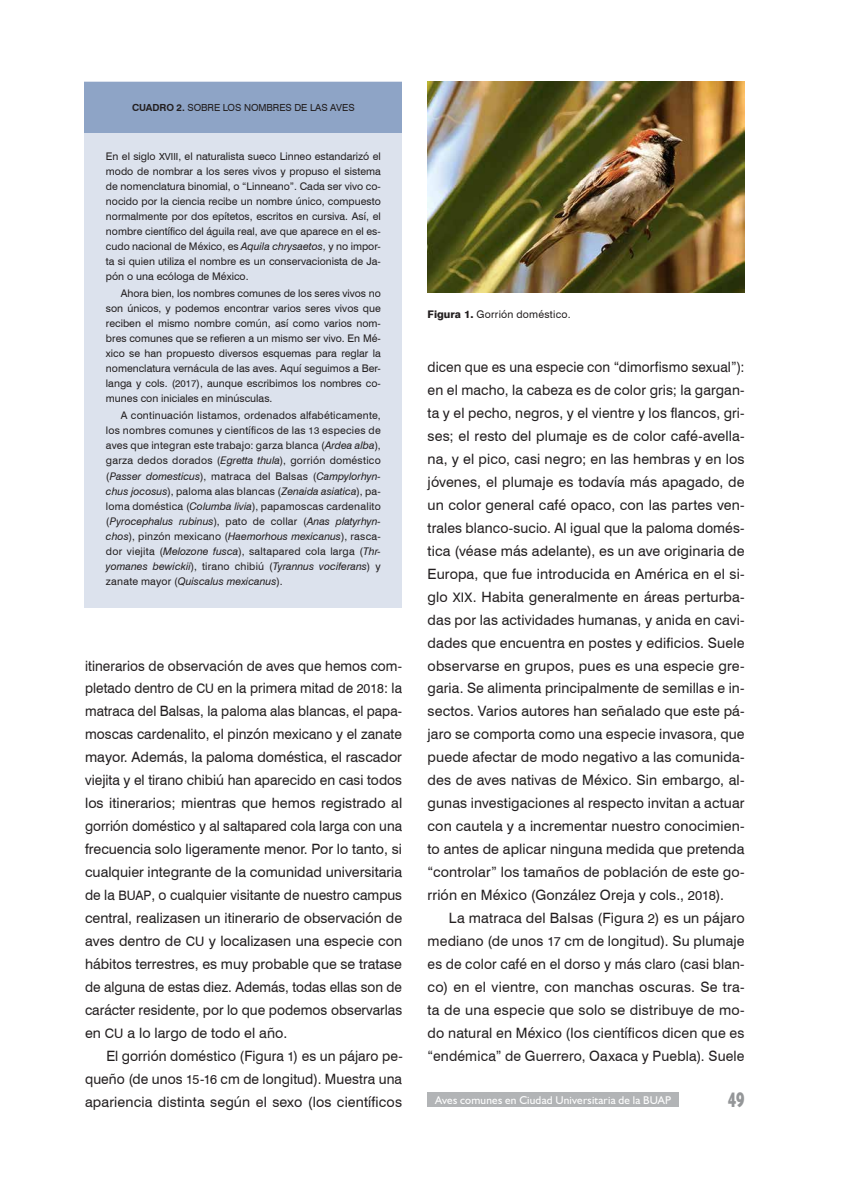
<style>
.page{position:relative;width:851px;height:1191px;background:#fff}
.page>*{position:absolute;margin:0;border:0;box-sizing:border-box;transform-origin:0 0}
.t1{font:700 condensed 21px "Humanist 521 BT Xtra";color:#949698;scale:.75 1}
.t2{font:14.25px "Swiss 721 BT";letter-spacing:.005em;color:#231f20}
.t3{font:14.25px "Swiss 721 BT";letter-spacing:.005em;color:#231f20;scale:.95 1}
.t4{font:14.25px "Swiss 721 BT";letter-spacing:.005em;color:#231f20;scale:.96 1}
.t5{font:11.25px "Humanist 521 BT";letter-spacing:.02em;color:#fff}
.t6{font:10.5px/15px "Swiss 721 BT";color:#231f20;text-align:justify}
.t7{font:10.5px "Swiss 721 BT";letter-spacing:.02em;color:#231f20}
.t8{font:9.75px "Swiss 721 BT";letter-spacing:-.005em;color:#231f20}
.s1{font-weight:700}
.s2{font-family:"Swiss 721 BT Roman SC850";font-size:9.75px}
.s3{font-style:italic}
.s4{font-weight:800}
.s5{font-size:13.05px}
</style>
<div class="page">
<div style="left:427px;top:1092px;width:252px;height:14px;background:#b2b4b6"></div>
<div style="left:85px;top:82px;width:317px;height:526px;background:#dce2ed"></div>
<div style="left:85px;top:82px;width:317px;height:51px;background:#8ea4c6"></div>
<img style="left:427px;top:82px;width:317px;height:211px">
<p class="t8" style="left:132px;top:101px;width:224px"><span class="s1">CUADRO 2.</span> SOBRE LOS NOMBRES DE LAS AVES</p>
<p class="t6" style="left:106px;top:148px;width:276px">En el siglo <span class="s2">XVIII</span>, el naturalista sueco Linneo estandarizó el modo de nombrar a los seres vivos y propuso el sistema de nomenclatura binomial, o “Linneano”. Cada ser vivo co&shy;nocido por la ciencia recibe un nombre único, compuesto normalmente por dos epítetos, escritos en cursiva. Así, el nombre científico del águila real, ave que aparece en el es&shy;cudo nacional de México, es <span class="s3">Aquila chrysaetos</span>, y no impor&shy;ta si quien utiliza el nombre es un conservacionista de Ja&shy;pón o una ecóloga de México.</p>
<p class="t6" style="left:106px;top:286px;width:276px;text-indent:15px">Ahora bien, los nombres comunes de los seres vivos no son únicos, y podemos encontrar varios seres vivos que reciben el mismo nombre común, así como varios nom&shy;bres comunes que se refieren a un mismo ser vivo. En Mé&shy;xico se han propuesto diversos esquemas para reglar la nomenclatura vernácula de las aves. Aquí seguimos a Ber&shy;langa y cols. (<span class="s2">2017</span>), aunque escribimos los nombres co&shy;munes con iniciales en minúsculas.</p>
<p class="t6" style="left:106px;top:408px;width:276px;text-indent:15px">A continuación listamos, ordenados alfabéticamente, los nombres comunes y científicos de las <span class="s2">13</span> especies de aves que integran este trabajo: garza blanca (<span class="s3">Ardea alba</span>), garza dedos dorados (<span class="s3">Egretta thula</span>), gorrión doméstico (<span class="s3">Passer domesticus</span>), matraca del Balsas (<span class="s3">Campylorhyn&shy;chus jocosus</span>), paloma alas blancas (<span class="s3">Zenaida asiatica</span>), pa&shy;loma doméstica (<span class="s3">Columba livia</span>), papamoscas cardenalito (<span class="s3">Pyrocephalus rubinus</span>), pato de collar (<span class="s3">Anas platyrhyn&shy;chos</span>), pinzón mexicano (<span class="s3">Haemorhous mexicanus</span>), rasca&shy;dor viejita (<span class="s3">Melozone fusca</span>), saltapared cola larga (<span class="s3">Thr&shy;yomanes bewickii</span>), tirano chibiú (<span class="s3">Tyrannus vociferans</span>) y zanate mayor (<span class="s3">Quiscalus mexicanus</span>).</p>
<p class="t7" style="left:427px;top:307px;width:144px"><span class="s4">Figura 1.</span> Gorrión doméstico.</p>
<p class="t4" style="left:427px;top:357px;width:332px">dicen que es una especie con “dimorfismo sexual”):</p>
<p class="t2" style="left:427px;top:380px;width:318px">en el macho, la cabeza es de color gris; la gargan-</p>
<p class="t2" style="left:427px;top:403px;width:318px">ta y el pecho, negros, y el vientre y los flancos, gri-</p>
<p class="t2" style="left:427px;top:426px;width:318px">ses; el resto del plumaje es de color café-avella-</p>
<p class="t2" style="left:427px;top:449px;width:318px">na, y el pico, casi negro; en las hembras y en los</p>
<p class="t2" style="left:427px;top:472px;width:318px">jóvenes, el plumaje es todavía más apagado, de</p>
<p class="t2" style="left:427px;top:495px;width:318px">un color general café opaco, con las partes ven-</p>
<p class="t2" style="left:427px;top:518px;width:318px">trales blanco-sucio. Al igual que la paloma domés-</p>
<p class="t2" style="left:427px;top:541px;width:318px">tica (véase más adelante), es un ave originaria de</p>
<p class="t2" style="left:427px;top:564px;width:318px">Europa, que fue introducida en América en el si-</p>
<p class="t2" style="left:427px;top:587px;width:318px">glo <span class="s5">XIX</span>. Habita generalmente en áreas perturba-</p>
<p class="t2" style="left:427px;top:609px;width:318px">das por las actividades humanas, y anida en cavi-</p>
<p class="t2" style="left:427px;top:632px;width:318px">dades que encuentra en postes y edificios. Suele</p>
<p class="t2" style="left:427px;top:655px;width:318px">observarse en grupos, pues es una especie gre-</p>
<p class="t2" style="left:427px;top:678px;width:318px">garia. Se alimenta principalmente de semillas e in-</p>
<p class="t2" style="left:427px;top:701px;width:318px">sectos. Varios autores han señalado que este pá-</p>
<p class="t2" style="left:427px;top:724px;width:318px">jaro se comporta como una especie invasora, que</p>
<p class="t2" style="left:427px;top:747px;width:318px">puede afectar de modo negativo a las comunida-</p>
<p class="t2" style="left:427px;top:770px;width:318px">des de aves nativas de México. Sin embargo, al-</p>
<p class="t2" style="left:427px;top:793px;width:318px">gunas investigaciones al respecto invitan a actuar</p>
<p class="t2" style="left:427px;top:816px;width:318px">con cautela y a incrementar nuestro conocimien-</p>
<p class="t2" style="left:427px;top:839px;width:318px">to antes de aplicar ninguna medida que pretenda</p>
<p class="t2" style="left:427px;top:862px;width:318px">“controlar” los tamaños de población de este go-</p>
<p class="t2" style="left:427px;top:885px;width:298px">rrión en México (González Oreja y cols., <span class="s5">2018</span>).</p>
<p class="t2" style="left:449px;top:908px;width:297px">La matraca del Balsas (Figura <span class="s5">2</span>) es un pájaro</p>
<p class="t2" style="left:427px;top:931px;width:318px">mediano (de unos <span class="s5">17</span> cm de longitud). Su plumaje</p>
<p class="t2" style="left:427px;top:954px;width:318px">es de color café en el dorso y más claro (casi blan-</p>
<p class="t2" style="left:427px;top:977px;width:318px">co) en el vientre, con manchas oscuras. Se tra-</p>
<p class="t2" style="left:427px;top:1000px;width:318px">ta de una especie que solo se distribuye de mo-</p>
<p class="t2" style="left:427px;top:1023px;width:318px">do natural en México (los científicos dicen que es</p>
<p class="t2" style="left:427px;top:1046px;width:318px">“endémica” de Guerrero, Oaxaca y Puebla). Suele</p>
<p class="t4" style="left:85px;top:655px;width:331px">itinerarios de observación de aves que hemos com-</p>
<p class="t3" style="left:85px;top:678px;width:335px">pletado dentro de <span class="s5">CU</span> en la primera mitad de <span class="s5">2018</span>: la</p>
<p class="t3" style="left:85px;top:701px;width:335px">matraca del Balsas, la paloma alas blancas, el papa-</p>
<p class="t4" style="left:85px;top:724px;width:331px">moscas cardenalito, el pinzón mexicano y el zanate</p>
<p class="t2" style="left:85px;top:747px;width:318px">mayor. Además, la paloma doméstica, el rascador</p>
<p class="t2" style="left:85px;top:770px;width:318px">viejita y el tirano chibiú han aparecido en casi todos</p>
<p class="t2" style="left:85px;top:793px;width:318px">los itinerarios; mientras que hemos registrado al</p>
<p class="t3" style="left:85px;top:816px;width:335px">gorrión doméstico y al saltapared cola larga con una</p>
<p class="t2" style="left:85px;top:839px;width:318px">frecuencia solo ligeramente menor. Por lo tanto, si</p>
<p class="t2" style="left:85px;top:862px;width:318px">cualquier integrante de la comunidad universitaria</p>
<p class="t4" style="left:85px;top:885px;width:332px">de la <span class="s5">BUAP</span>, o cualquier visitante de nuestro campus</p>
<p class="t2" style="left:85px;top:908px;width:318px">central, realizasen un itinerario de observación de</p>
<p class="t2" style="left:85px;top:931px;width:318px">aves dentro de <span class="s5">CU</span> y localizasen una especie con</p>
<p class="t2" style="left:85px;top:954px;width:318px">hábitos terrestres, es muy probable que se tratase</p>
<p class="t3" style="left:85px;top:977px;width:335px">de alguna de estas diez. Además, todas ellas son de</p>
<p class="t2" style="left:85px;top:1000px;width:318px">carácter residente, por lo que podemos observarlas</p>
<p class="t2" style="left:85px;top:1023px;width:204px">en <span class="s5">CU</span> a lo largo de todo el año.</p>
<p class="t2" style="left:106px;top:1046px;width:298px">El gorrión doméstico (Figura <span class="s5">1</span>) es un pájaro pe-</p>
<p class="t2" style="left:85px;top:1068px;width:318px">queño (de unos <span class="s5">15</span>-<span class="s5">16</span> cm de longitud). Muestra una</p>
<p class="t2" style="left:85px;top:1091px;width:318px">apariencia distinta según el sexo (los científicos</p>
<p class="t5" style="left:435px;top:1092px;width:238px">Aves comunes en Ciudad Universitaria de la BUAP</p>
<p class="t1" style="left:728px;top:1086px;width:24px">49</p>
</div>
